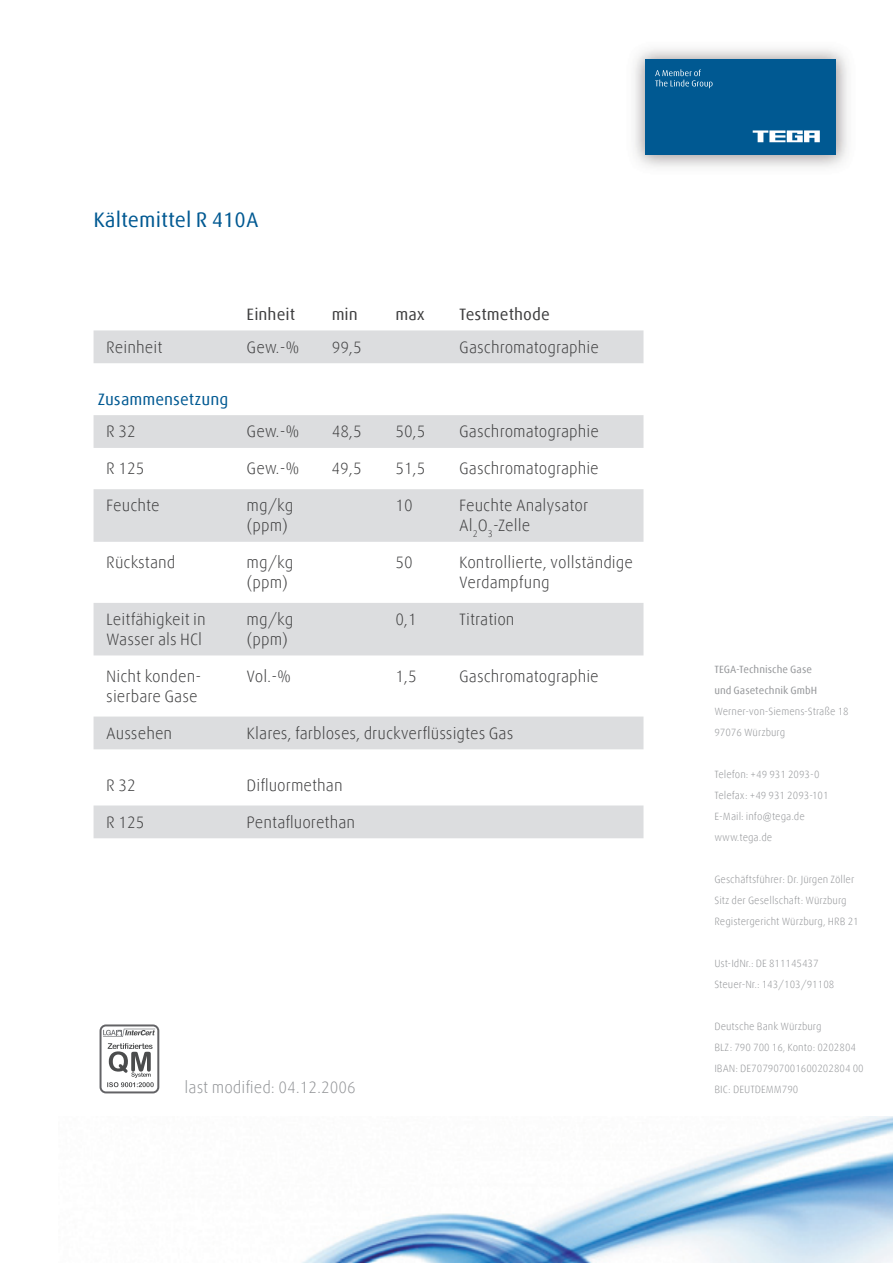
<style>
.page{position:relative;width:893px;height:1263px;background:#fff}
.page>*{position:absolute;margin:0;border:0;box-sizing:border-box;transform-origin:0 0}
.t1{font:700 21px "Linde Dax Office";color:#005992}
.t2{font:16.5px/19.8px "Linde Dax Office";color:#3e3e3f}
.t3{font:700 16.5px "Linde Dax Office";color:#3e3e3f}
.t4{font:16.5px "Linde Dax Office";color:#939598}
.t5{font:700 16.5px "Linde Dax Office";color:#005992}
.t6{font:10.5px/21px "Linde Dax Office";color:#939598}
.t7{font:700 10.5px/21px "Linde Dax Office";color:#939598}
</style>
<div class="page">
<img style="left:302px;top:1116px;width:591px;height:147px">
<img style="left:634px;top:49px;width:214px;height:118px">
<div style="left:646px;top:59px;width:190px;height:96px;background:#005992"></div>
<svg style="left:753px;top:130px;width:67px;height:12px"></svg>
<svg style="left:655px;top:69px;width:58px;height:19px"></svg>
<svg style="left:94px;top:330px;width:549px;height:508px"></svg>
<svg style="left:100px;top:1024px;width:59px;height:69px"></svg>
<p class="t1" style="left:94px;top:206px;width:167px">Kältemittel R 410A</p>
<p class="t3" style="left:247px;top:303px;width:50px">Einheit</p>
<p class="t3" style="left:332px;top:303px;width:28px">min</p>
<p class="t3" style="left:395px;top:303px;width:31px">max</p>
<p class="t3" style="left:459px;top:303px;width:92px">Testmethode</p>
<p class="t2" style="left:106px;top:336px;width:58px">Reinheit</p>
<p class="t2" style="left:247px;top:336px;width:54px">Gew.-%</p>
<p class="t2" style="left:332px;top:336px;width:32px">99,5</p>
<p class="t2" style="left:459px;top:336px;width:141px">Gaschromatographie</p>
<p class="t5" style="left:98px;top:388px;width:132px">Zusammensetzung</p>
<p class="t2" style="left:106px;top:421px;width:31px">R 32</p>
<p class="t2" style="left:247px;top:421px;width:54px">Gew.-%</p>
<p class="t2" style="left:332px;top:421px;width:32px">48,5</p>
<p class="t2" style="left:395px;top:421px;width:32px">50,5</p>
<p class="t2" style="left:459px;top:421px;width:141px">Gaschromatographie</p>
<p class="t2" style="left:106px;top:458px;width:40px">R 125</p>
<p class="t2" style="left:247px;top:458px;width:54px">Gew.-%</p>
<p class="t2" style="left:332px;top:458px;width:32px">49,5</p>
<p class="t2" style="left:395px;top:458px;width:32px">51,5</p>
<p class="t2" style="left:459px;top:458px;width:141px">Gaschromatographie</p>
<p class="t2" style="left:106px;top:495px;width:55px">Feuchte</p>
<p class="t2" style="left:247px;top:495px;width:48px">mg/kg (ppm)</p>
<p class="t2" style="left:395px;top:495px;width:19px">10</p>
<p class="t2" style="left:459px;top:495px;width:131px">Feuchte Analysator<br>Al<sub>2</sub>O<sub>3</sub>-Zelle</p>
<p class="t2" style="left:106px;top:552px;width:71px">Rückstand</p>
<p class="t2" style="left:247px;top:552px;width:48px">mg/kg (ppm)</p>
<p class="t2" style="left:395px;top:552px;width:19px">50</p>
<p class="t2" style="left:459px;top:552px;width:175px">Kontrollierte, vollständige<br>Verdampfung</p>
<p class="t2" style="left:106px;top:609px;width:101px">Leitfähigkeit in<br>Wasser als HCl</p>
<p class="t2" style="left:247px;top:609px;width:48px">mg/kg (ppm)</p>
<p class="t2" style="left:395px;top:609px;width:23px">0,1</p>
<p class="t2" style="left:459px;top:609px;width:57px">Titration</p>
<p class="t2" style="left:106px;top:666px;width:96px">Nicht konden&shy;sierbare Gase</p>
<p class="t2" style="left:247px;top:666px;width:46px">Vol.-%</p>
<p class="t2" style="left:395px;top:666px;width:23px">1,5</p>
<p class="t2" style="left:459px;top:666px;width:141px">Gaschromatographie</p>
<p class="t2" style="left:106px;top:722px;width:68px">Aussehen</p>
<p class="t2" style="left:247px;top:722px;width:268px">Klares, farbloses, druckverflüssigtes Gas</p>
<p class="t2" style="left:106px;top:774px;width:31px">R 32</p>
<p class="t2" style="left:247px;top:774px;width:98px">Difluormethan</p>
<p class="t2" style="left:106px;top:811px;width:40px">R 125</p>
<p class="t2" style="left:247px;top:811px;width:110px">Pentafluorethan</p>
<p class="t4" style="left:185px;top:1077px;width:173px">last modified: 04.12.2006</p>
<p class="t7" style="left:714px;top:658px;width:104px">TEGA-Technische Gase und Gasetechnik GmbH</p>
<p class="t6" style="left:714px;top:700px;width:136px">Werner-von-Siemens-Straße 18<br>97076 Würzburg</p>
<p class="t6" style="left:714px;top:763px;width:116px">Telefon: +49 931 2093-0<br>Telefax: +49 931 2093-101<br>E-Mail: info@tega.de www.tega.de</p>
<p class="t6" style="left:714px;top:868px;width:146px">Geschäftsführer: Dr. Jürgen Zöller<br>Sitz der Gesellschaft: Würzburg<br>Registergericht Würzburg, HRB 21</p>
<p class="t6" style="left:714px;top:952px;width:121px">Ust-IdNr.: DE 811145437<br>Steuer-Nr.: 143/103/91108</p>
<p class="t6" style="left:714px;top:1015px;width:151px">Deutsche Bank Würzburg<br>BLZ: 790 700 16, Konto: 0202804<br>IBAN: DE707907001600202804 00<br>BIC: DEUTDEMM790</p>
</div>
